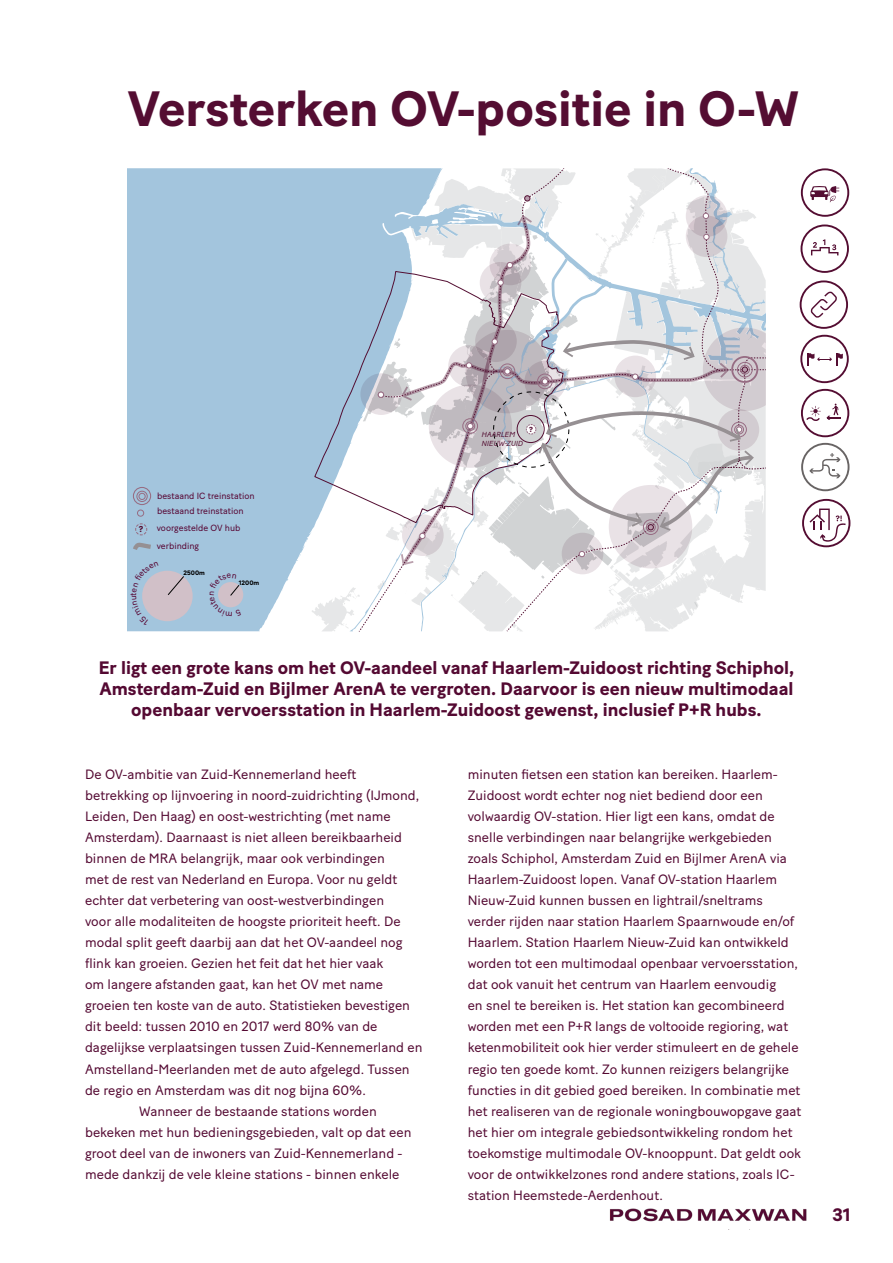
<style>
.page{position:relative;width:893px;height:1263px;background:#fff}
.page>*{position:absolute;margin:0;border:0;box-sizing:border-box;transform-origin:0 0}
.t1{font:700 49.5px "Baton Turbo";color:#540d32}
.t2{font:700 22.95px "Baton Turbo";color:#530e32}
.t3{font:700 18px/21px "Baton Turbo";color:#540932;text-align:center}
.t4{font:13.5px/21px "Baton Turbo";color:#540932}
.t5{font:9px/15.3px "Baton Turbo";color:#560331}
.t6{font:700 8.55px "Baton Turbo";color:#540d32}
.t7{font:italic 7.35px/8.9px "Baton Turbo";color:#530e32}
.t8{font:700 7.35px "Baton Turbo";color:#530e32}
.t9{font:700 6.45px "Baton Turbo";color:#000}
</style>
<div class="page">
<img style="left:609px;top:1208px;width:198px;height:14px">
<div style="left:128px;top:168px;width:183px;height:463px;background:#a3c5dd"></div>
<svg style="left:311px;top:168px;width:455px;height:463px"></svg>
<div style="left:142px;top:571px;width:51px;height:50px;background:#d1c0c8;border-radius:50%"></div>
<div style="left:218px;top:582px;width:25px;height:25px;background:#d1c0c8;border-radius:50%"></div>
<div style="left:137px;top:510px;width:7px;height:6px;border:1px solid #976d83;border-radius:50%"></div>
<svg style="left:136px;top:490px;width:12px;height:12px"></svg>
<div style="left:133px;top:487px;width:18px;height:18px;border:1px solid #976d83;border-radius:50%"></div>
<svg style="left:130px;top:523px;width:26px;height:32px"></svg>
<svg style="left:800px;top:280px;width:48px;height:49px"></svg>
<svg style="left:800px;top:224px;width:49px;height:49px"></svg>
<svg style="left:802px;top:499px;width:48px;height:48px"></svg>
<svg style="left:801px;top:443px;width:48px;height:48px"></svg>
<svg style="left:800px;top:335px;width:49px;height:48px"></svg>
<svg style="left:801px;top:389px;width:48px;height:48px"></svg>
<svg style="left:801px;top:168px;width:48px;height:49px"></svg>
<svg style="left:131px;top:561px;width:28px;height:65px"></svg>
<svg style="left:167px;top:574px;width:74px;height:42px"></svg>
<h1 class="t1" style="left:128px;top:71px;width:673px">Versterken OV-positie in O-W</h1>
<h2 class="t2" style="left:111px;top:111px;width:443px">VERSTERKEN POSITIE OV IN OOST-WEST</h2>
<p class="t5" style="left:157px;top:487px;width:99px">bestaand IC treinstation bestaand treinstation</p>
<p class="t6" style="left:139px;top:523px;width:6px">?</p>
<p class="t5" style="left:157px;top:519px;width:85px">voorgestelde OV hub</p>
<p class="t9" style="left:184px;top:568px;width:23px">2500m</p>
<p class="t9" style="left:239px;top:577px;width:22px">1200m</p>
<p class="t5" style="left:157px;top:537px;width:44px">verbinding</p>
<p class="t8" style="left:529px;top:424px;width:5px">?</p>
<p class="t7" style="left:482px;top:429px;width:43px">HAARLEM<br>NIEUW-ZUID</p>
<p class="t3" style="left:99px;top:655px;width:697px">Er ligt een grote kans om het OV-aandeel vanaf Haarlem-Zuidoost richting Schiphol,<br>Amsterdam-Zuid en Bijlmer ArenA te vergroten. Daarvoor is een nieuw multimodaal openbaar vervoersstation in Haarlem-Zuidoost gewenst, inclusief P+R hubs.</p>
<p class="t4" style="left:85px;top:762px;width:273px">De OV-ambitie van Zuid-Kennemerland heeft</p>
<p class="t4" style="left:85px;top:783px;width:336px">betrekking op lijnvoering in noord-zuidrichting (IJmond,</p>
<p class="t4" style="left:85px;top:804px;width:307px">Leiden, Den Haag) en oost-westrichting (met name</p>
<p class="t4" style="left:85px;top:825px;width:318px">Amsterdam). Daarnaast is niet alleen bereikbaarheid</p>
<p class="t4" style="left:85px;top:846px;width:301px">binnen de MRA belangrijk, maar ook verbindingen</p>
<p class="t4" style="left:85px;top:867px;width:314px">met de rest van Nederland en Europa. Voor nu geldt</p>
<p class="t4" style="left:85px;top:888px;width:301px">echter dat verbetering van oost-westverbindingen</p>
<p class="t4" style="left:85px;top:910px;width:317px">voor alle modaliteiten de hoogste prioriteit heeft. De</p>
<p class="t4" style="left:85px;top:931px;width:319px">modal split geeft daarbij aan dat het OV-aandeel nog</p>
<p class="t4" style="left:85px;top:952px;width:300px">flink kan groeien. Gezien het feit dat het hier vaak</p>
<p class="t4" style="left:85px;top:973px;width:300px">om langere afstanden gaat, kan het OV met name</p>
<p class="t4" style="left:85px;top:994px;width:327px">groeien ten koste van de auto. Statistieken bevestigen</p>
<p class="t4" style="left:85px;top:1015px;width:294px">dit beeld: tussen 2010 en 2017 werd 80% van de</p>
<p class="t4" style="left:85px;top:1036px;width:339px">dagelijkse verplaatsingen tussen Zuid-Kennemerland en</p>
<p class="t4" style="left:85px;top:1057px;width:326px">Amstelland-Meerlanden met de auto afgelegd. Tussen</p>
<p class="t4" style="left:85px;top:1078px;width:282px">de regio en Amsterdam was dit nog bijna 60%.</p>
<p class="t4" style="left:139px;top:1099px;width:239px">Wanneer de bestaande stations worden</p>
<p class="t4" style="left:85px;top:1120px;width:328px">bekeken met hun bedieningsgebieden, valt op dat een</p>
<p class="t4" style="left:85px;top:1141px;width:319px">groot deel van de inwoners van Zuid-Kennemerland -</p>
<p class="t4" style="left:85px;top:1162px;width:316px">mede dankzij de vele kleine stations - binnen enkele</p>
<p class="t4" style="left:468px;top:762px;width:335px">minuten fietsen een station kan bereiken. Haarlem-Zuidoost wordt echter nog niet bediend door een volwaardig OV-station. Hier ligt een kans, omdat de snelle verbindingen naar belangrijke werkgebieden zoals Schiphol, Amsterdam Zuid en Bijlmer ArenA via Haarlem-Zuidoost lopen. Vanaf OV-station Haarlem Nieuw-Zuid kunnen bussen en lightrail/sneltrams verder rijden naar station Haarlem Spaarnwoude en/of Haarlem. Station Haarlem Nieuw-Zuid kan ontwikkeld worden tot een multimodaal openbaar vervoersstation, dat ook vanuit het centrum van Haarlem eenvoudig<br>en snel te bereiken is. Het station kan gecombineerd worden met een P+R langs de voltooide regioring, wat ketenmobiliteit ook hier verder stimuleert en de gehele regio ten goede komt. Zo kunnen reizigers belangrijke functies in dit gebied goed bereiken. In combinatie met het realiseren van de regionale woningbouwopgave gaat het hier om integrale gebiedsontwikkeling rondom het toekomstige multimodale OV-knooppunt. Dat geldt ook voor de ontwikkelzones rond andere stations, zoals IC&shy;station Heemstede-Aerdenhout.</p>
<h3 class="t3" style="left:833px;top:1203px;width:19px">31</h3>
</div>
